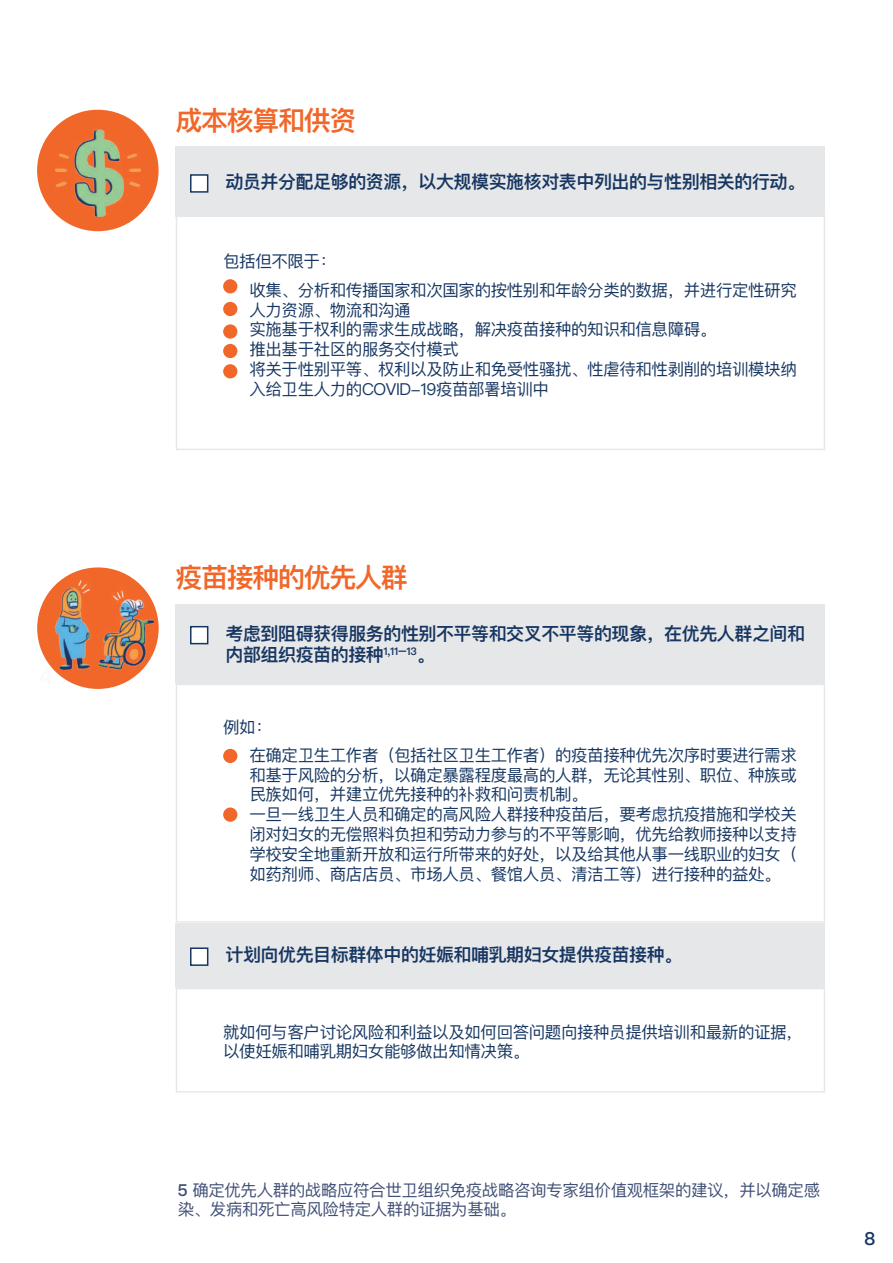
<style>
.page{position:relative;width:893px;height:1263px;background:#fff}
.page>*{position:absolute;margin:0;border:0;box-sizing:border-box;transform-origin:0 0}
.t1{font:600 27px "Ping Fang SC";letter-spacing:-.05em;color:#f16729}
.t2{font:600 18px/21.6px "Ping Fang SC";letter-spacing:-.025em;color:#163661}
.t3{font:16.5px/19.8px "Ping Fang SC";letter-spacing:-.025em;color:#163661}
.t4{font:16.5px/19.8px "Ping Fang SC";letter-spacing:-.025em;color:#404f75}
.s1{font-weight:600}
</style>
<div class="page">
<svg style="left:176px;top:217px;width:649px;height:233px"></svg>
<div style="left:175px;top:147px;width:650px;height:70px;background:#e6e7e9"></div>
<div style="left:190px;top:174px;width:18px;height:19px;background:#fff;border:2px solid #163661"></div>
<div style="left:37px;top:110px;width:122px;height:121px;background:#f16729;border-radius:50%"></div>
<img style="left:56px;top:130px;width:84px;height:86px">
<div style="left:223px;top:279px;width:14px;height:14px;background:#f16729;border-radius:50%"></div>
<div style="left:223px;top:302px;width:14px;height:14px;background:#f16729;border-radius:50%"></div>
<div style="left:223px;top:324px;width:14px;height:15px;background:#f16729;border-radius:50%"></div>
<div style="left:223px;top:344px;width:14px;height:14px;background:#f16729;border-radius:50%"></div>
<div style="left:223px;top:364px;width:14px;height:14px;background:#f16729;border-radius:50%"></div>
<svg style="left:176px;top:684px;width:649px;height:238px"></svg>
<div style="left:175px;top:604px;width:650px;height:80px;background:#e6e7e9"></div>
<div style="left:190px;top:626px;width:18px;height:18px;background:#fff;border:2px solid #163661"></div>
<div style="left:37px;top:567px;width:122px;height:122px;background:#f16729;border-radius:50%"></div>
<img style="left:55px;top:580px;width:98px;height:89px">
<div style="left:223px;top:749px;width:14px;height:14px;background:#f16729;border-radius:50%"></div>
<div style="left:223px;top:807px;width:14px;height:15px;background:#f16729;border-radius:50%"></div>
<svg style="left:176px;top:988px;width:649px;height:104px"></svg>
<div style="left:175px;top:923px;width:650px;height:65px;background:#e6e7e9"></div>
<div style="left:190px;top:947px;width:18px;height:19px;background:#fff;border:2px solid #163661"></div>
<h1 class="t1" style="left:176px;top:103px;width:183px">成本核算和供资</h1>
<p class="t2" style="left:225px;top:171px;width:581px">动员并分配足够的资源，以大规模实施核对表中列出的与性别相关的行动。</p>
<p class="t3" style="left:249px;top:247px;width:549px;line-height:28.3px;text-indent:-26px">包括但不限于：<br>收集、分析和传播国家和次国家的按性别和年龄分类的数据，并进行定性研究</p>
<p class="t3" style="left:249px;top:300px;width:549px">人力资源、物流和沟通<br>实施基于权利的需求生成战略，解决疫苗接种的知识和信息障碍。<br>推出基于社区的服务交付模式<br>将关于性别平等、权利以及防止和免受性骚扰、性虐待和性剥削的培训模块纳入给卫生人力的COVID-19疫苗部署培训中</p>
<h1 class="t1" style="left:176px;top:561px;width:234px">疫苗接种的优先人群</h1>
<p class="t2" style="left:225px;top:622px;width:581px">考虑到阻碍获得服务的性别不平等和交叉不平等的现象，在优先人群之间和内部组织疫苗的接种<sup>1,11–13</sup>。</p>
<p class="t3" style="left:249px;top:712px;width:549px;line-height:28.3px;text-indent:-26px">例如：<br>在确定卫生工作者（包括社区卫生工作者）的疫苗接种优先次序时要进行需求</p>
<p class="t3" style="left:249px;top:765px;width:549px">和基于风险的分析，以确定暴露程度最高的人群，无论其性别、职位、种族或民族如何，并建立优先接种的补救和问责机制。<br>一旦一线卫生人员和确定的高风险人群接种疫苗后，要考虑抗疫措施和学校关闭对妇女的无偿照料负担和劳动力参与的不平等影响，优先给教师接种以支持学校安全地重新开放和运行所带来的好处，以及给其他从事一线职业的妇女（如药剂师、商店店员、市场人员、餐馆人员、清洁工等）进行接种的益处。</p>
<p class="t2" style="left:225px;top:944px;width:458px">计划向优先目标群体中的妊娠和哺乳期妇女提供疫苗接种。</p>
<p class="t3" style="left:223px;top:1021px;width:581px">就如何与客户讨论风险和利益以及如何回答问题向接种员提供培训和最新的证据，以使妊娠和哺乳期妇女能够做出知情决策。</p>
<p class="t4" style="left:178px;top:1180px;width:644px"><span class="s1">5</span> 确定优先人群的战略应符合世卫组织免疫战略咨询专家组价值观框架的建议，并以确定感染、发病和死亡高风险特定人群的证据为基础。</p>
<p class="t2" style="left:864px;top:1228px;width:12px">8</p>
</div>
